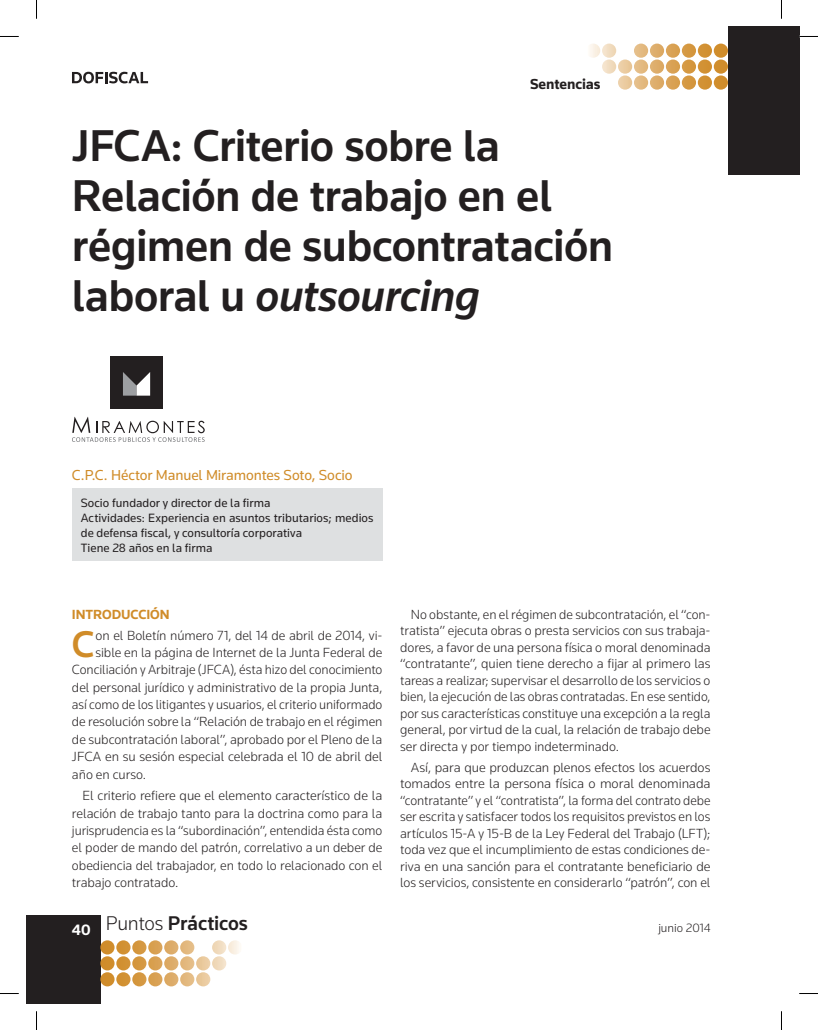
<style>
.page{position:relative;width:818px;height:1030px;background:#fff}
.page>*{position:absolute;margin:0;border:0;box-sizing:border-box;transform-origin:0 0}
.t1{font:500 46.25px/50px "Knowledge";letter-spacing:-.015em;color:#231f20}
.t2{font:500 38.5px "Knowledge";color:#d08c29}
.t3{font:500 20.62px "Knowledge";letter-spacing:-.01em;color:#231f20}
.t4{font:15px "Knowledge";letter-spacing:-.005em;color:#d08c29}
.t5{font:700 15px "Knowledge";letter-spacing:-.005em;color:#231f20}
.t6{font:300 13.75px/16.5px "Knowledge";letter-spacing:-.005em;color:#231f20;text-align:justify}
.t7{font:700 13.75px "Knowledge";letter-spacing:-.005em;color:#d08c29}
.t8{font:12.5px/15px "Knowledge";color:#231f20}
.t9{font:300 12.5px "Knowledge";letter-spacing:-.005em;color:#231f20}
.s1{font-style:italic}
.s2{font-weight:300}
</style>
<div class="page">
<div style="left:781px;top:26px;width:17px;height:149px;background:#231f20"></div>
<div style="left:727px;top:26px;width:54px;height:149px;background:#231f20"></div>
<svg style="left:590px;top:44px;width:137px;height:46px"></svg>
<svg style="left:72px;top:72px;width:76px;height:11px"></svg>
<div style="left:26px;top:915px;width:74px;height:89px;background:#231f20"></div>
<svg style="left:100px;top:940px;width:139px;height:46px"></svg>
<div style="left:72px;top:488px;width:310px;height:73px;background:#dee0e1"></div>
<svg style="left:72px;top:417px;width:132px;height:25px"></svg>
<div style="left:110px;top:356px;width:52px;height:52px;background:#231f20"></div>
<svg style="left:123px;top:372px;width:27px;height:24px"></svg>
<svg style="left:0;top:36px;width:19px;height:1px"></svg>
<svg style="left:798px;top:36px;width:19px;height:1px"></svg>
<svg style="left:0;top:993px;width:19px;height:1px"></svg>
<svg style="left:799px;top:993px;width:18px;height:1px"></svg>
<svg style="left:36px;top:0;width:1px;height:19px"></svg>
<svg style="left:36px;top:1011px;width:1px;height:19px"></svg>
<p class="t5" style="left:529px;top:75px;width:72px">Sentencias</p>
<h1 class="t1" style="left:72px;top:120px;width:542px">JFCA: Criterio sobre la<br>Relación de trabajo en el régimen de subcontratación laboral u <span class="s1">outsourcing</span></h1>
<p class="t4" style="left:72px;top:465px;width:282px">C.P.C. Héctor Manuel Miramontes Soto, Socio</p>
<p class="t8" style="left:81px;top:495px;width:294px">Socio fundador y director de la firma<br>Actividades: Experiencia en asuntos tributarios; medios de defensa fiscal, y consultoría corporativa<br>Tiene 28 años en la firma</p>
<p class="t7" style="left:72px;top:605px;width:99px">INTRODUCCIÓN</p>
<h2 class="t2" style="left:72px;top:620px;width:24px">C</h2>
<p class="t6" style="left:95px;top:627px;width:288px">on el Boletín número 71, del 14 de abril de 2014, vi-</p>
<p class="t6" style="left:95px;top:644px;width:288px">sible en la página de Internet de la Junta Federal de</p>
<p class="t6" style="left:72px;top:661px;width:312px">Conciliación y Arbitraje (JFCA), ésta hizo del conocimiento</p>
<p class="t6" style="left:72px;top:678px;width:312px">del personal jurídico y administrativo de la propia Junta,</p>
<p class="t6" style="left:72px;top:696px;width:312px">así como de los litigantes y usuarios, el criterio uniformado</p>
<p class="t6" style="left:72px;top:713px;width:312px">de resolución sobre la “Relación de trabajo en el régimen</p>
<p class="t6" style="left:72px;top:730px;width:312px">de subcontratación laboral”, aprobado por el Pleno de la</p>
<p class="t6" style="left:72px;top:748px;width:312px">JFCA en su sesión especial celebrada el 10 de abril del</p>
<p class="t6" style="left:72px;top:765px;width:76px">año en curso.</p>
<p class="t6" style="left:72px;top:787px;width:312px;line-height:17.4px;text-indent:11px">El criterio refiere que el elemento característico de la relación de trabajo tanto para la doctrina como para la jurisprudencia es la “subordinación”, entendida ésta como el poder de mando del patrón, correlativo a un deber de obediencia del trabajador, en todo lo relacionado con el trabajo contratado.</p>
<p class="t6" style="left:400px;top:605px;width:312px;text-indent:11px">No obstante, en el régimen de subcontratación, el “con&shy;tratista” ejecuta obras o presta servicios con sus trabaja&shy;dores, a favor de una persona física o moral denominada “contratante”, quien tiene derecho a fijar al primero las tareas a realizar; supervisar el desarrollo de los servicios o bien, la ejecución de las obras contratadas. En ese sentido, por sus características constituye una excepción a la regla general, por virtud de la cual, la relación de trabajo debe ser directa y por tiempo indeterminado.</p>
<p class="t6" style="left:400px;top:758px;width:312px;text-indent:11px">Así, para que produzcan plenos efectos los acuerdos tomados entre la persona física o moral denominada “contratante” y el “contratista”, la forma del contrato debe ser escrita y satisfacer todos los requisitos previstos en los artículos 15-A y 15-B de la Ley Federal del Trabajo (LFT); toda vez que el incumplimiento de estas condiciones de&shy;riva en una sanción para el contratante beneficiario de los servicios, consistente en considerarlo “patrón”, con el</p>
<h3 class="t3" style="left:72px;top:910px;width:177px"><sub>40</sub> <span class="s2">Puntos</span> Prácticos</h3>
<p class="t9" style="left:658px;top:920px;width:54px">junio 2014</p>
</div>
